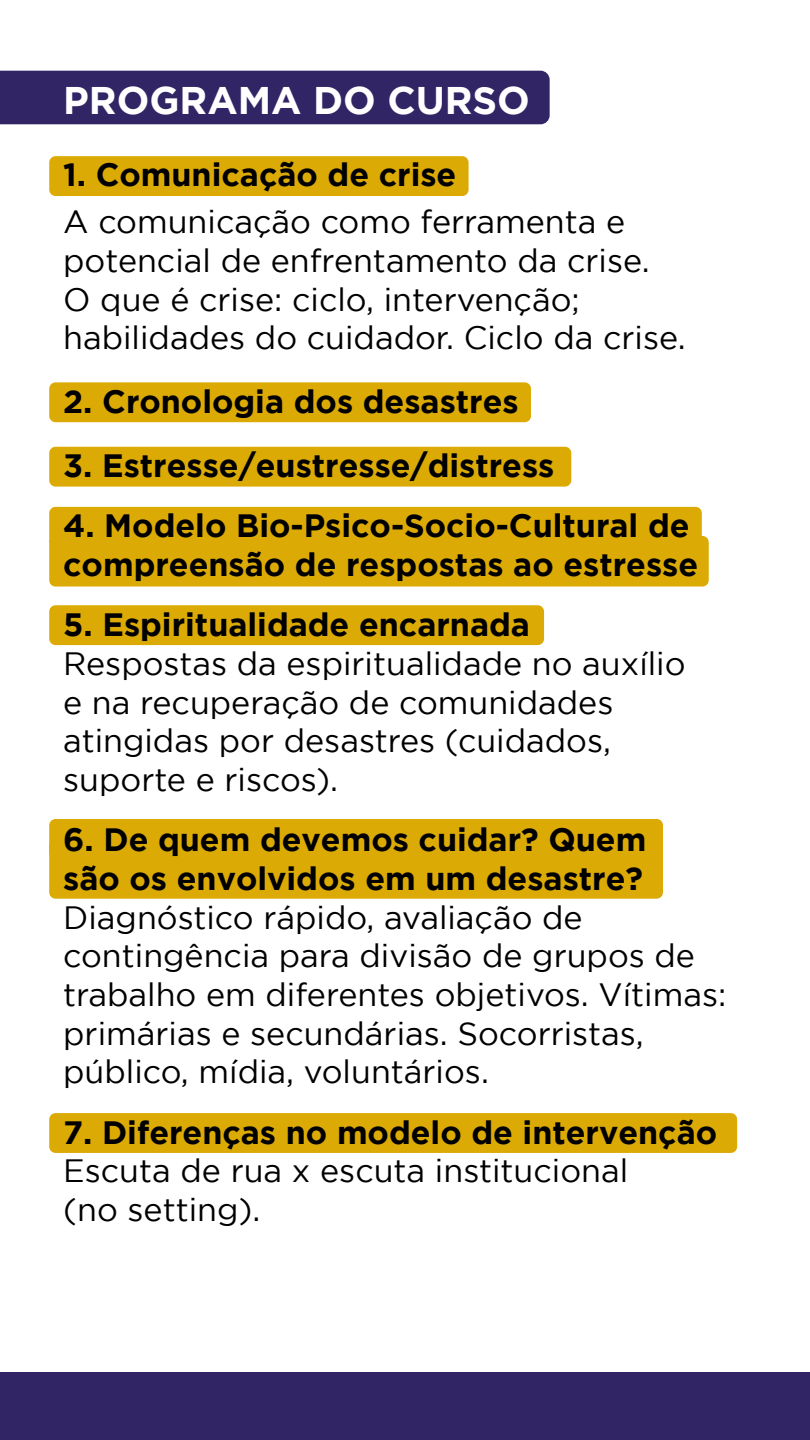
<style>
.page{position:relative;width:810px;height:1440px;background:#fff}
.page>*{position:absolute;margin:0;border:0;box-sizing:border-box;transform-origin:0 0}
.t1{font:700 38.47px "Gotham";color:#fff}
.t2{font:32.25px/38.7px "Gotham";color:#000}
.t3{font:700 32.25px/38.7px "Gotham";color:#000}
</style>
<div class="page">
<div style="left:49px;top:156px;width:420px;height:40px;background:#dcaa04;border-radius:6px"></div>
<div style="left:49px;top:382px;width:482px;height:40px;background:#dcaa04;border-radius:6px"></div>
<div style="left:49px;top:447px;width:522px;height:40px;background:#dcaa04;border-radius:6px"></div>
<div style="left:49px;top:507px;width:653px;height:40px;background:#dcaa04;border-radius:6px"></div>
<div style="left:49px;top:605px;width:495px;height:40px;background:#dcaa04;border-radius:6px"></div>
<div style="left:49px;top:819px;width:614px;height:40px;background:#dcaa04;border-radius:6px"></div>
<div style="left:49px;top:839px;width:614px;height:60px;background:#dcaa04;border-radius:6px"></div>
<div style="left:49px;top:1113px;width:688px;height:40px;background:#dcaa04;border-radius:6px"></div>
<div style="left:49px;top:536px;width:660px;height:51px;background:#dcaa04;border-radius:6px"></div>
<div style="left:0;top:71px;width:550px;height:53px;background:#312565"></div>
<div style="left:0;top:1372px;width:810px;height:68px;background:#312565"></div>
<p class="t1" style="left:63px;top:78px;width:468px">PROGRAMA DO CURSO</p>
<p class="t3" style="left:63px;top:155px;width:395px">1. Comunicação de crise</p>
<p class="t2" style="left:63px;top:202px;width:624px">A comunicação como ferramenta e potencial de enfrentamento da crise.<br>O que é crise: ciclo, intervenção; habilidades do cuidador. Ciclo da crise.</p>
<p class="t3" style="left:63px;top:382px;width:457px">2. Cronologia dos desastres</p>
<p class="t3" style="left:63px;top:445px;width:493px">3. Estresse/eustresse/distress</p>
<p class="t3" style="left:63px;top:506px;width:637px">4. Modelo Bio-Psico-Socio-Cultural de compreensão de respostas ao estresse</p>
<p class="t3" style="left:63px;top:605px;width:468px">5. Espiritualidade encarnada</p>
<p class="t2" style="left:63px;top:644px;width:624px">Respostas da espiritualidade no auxílio e na recuperação de comunidades atingidas por desastres (cuidados, suporte e riscos).</p>
<p class="t3" style="left:63px;top:820px;width:585px">6. De quem devemos cuidar? Quem são os envolvidos em um desastre?</p>
<p class="t2" style="left:63px;top:897px;width:665px">Diagnóstico rápido, avaliação de contingência para divisão de grupos de trabalho em diferentes objetivos. Vítimas: primárias e secundárias. Socorristas, público, mídia, voluntários.</p>
<p class="t3" style="left:63px;top:1112px;width:656px">7. Diferenças no modelo de intervenção</p>
<p class="t2" style="left:63px;top:1151px;width:567px">Escuta de rua x escuta institucional (no setting).</p>
</div>
